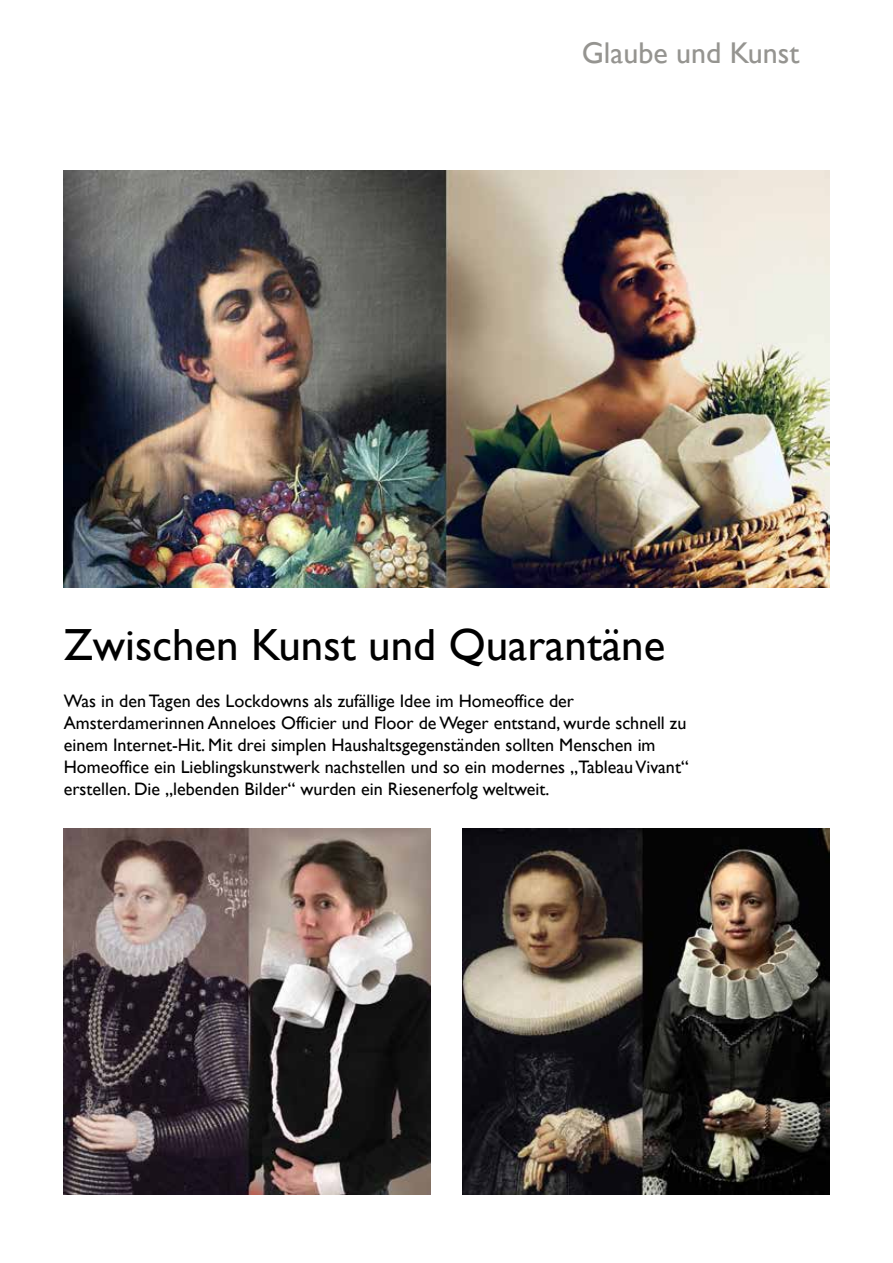
<style>
.page{position:relative;width:893px;height:1263px;background:#fff}
.page>*{position:absolute;margin:0;border:0;box-sizing:border-box;transform-origin:0 0}
.t1{font:45px "Gill Sans";color:#000}
.t2{font:30px "Gill Sans";color:#959490}
.t3{font:18px/22px "Gill Sans";color:#000}
</style>
<div class="page">
<img style="left:64px;top:170px;width:765px;height:417px">
<img style="left:463px;top:829px;width:366px;height:366px">
<img style="left:64px;top:829px;width:366px;height:366px">
<h2 class="t2" style="left:582px;top:35px;width:219px">Glaube und Kunst</h2>
<h1 class="t1" style="left:64px;top:619px;width:603px">Zwischen Kunst und Quarantäne</h1>
<p class="t3" style="left:64px;top:690px;width:626px">Was in den Tagen des Lockdowns als zufällige Idee im Homeoffice der Amsterdamerinnen Anneloes Officier und Floor de Weger entstand, wurde schnell zu einem Internet-Hit. Mit drei simplen Haushaltsgegenständen sollten Menschen im Homeoffice ein Lieblingskunstwerk nachstellen und so ein modernes „Tableau Vivant“ erstellen. Die „lebenden Bilder“ wurden ein Riesenerfolg weltweit.</p>
</div>
